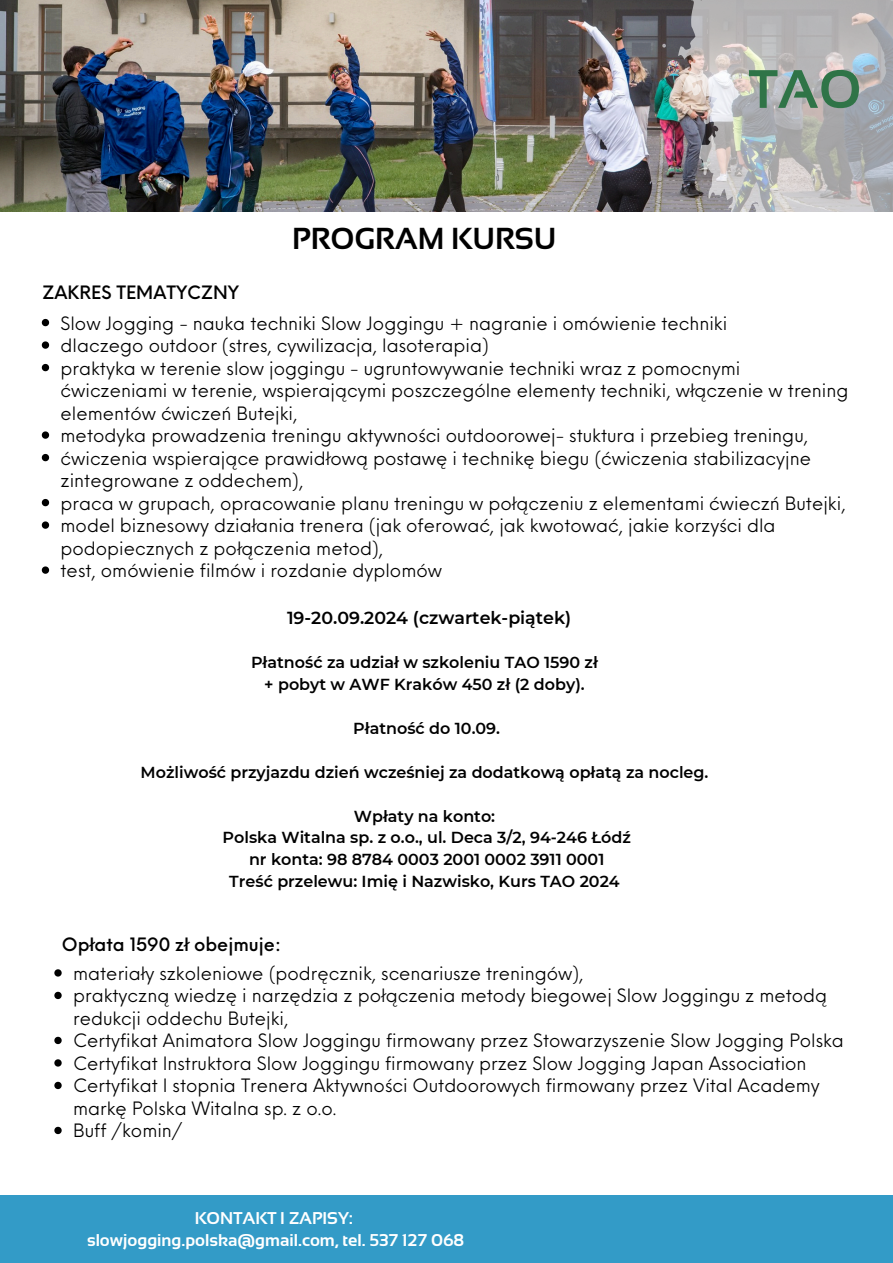
<style>
.page{position:relative;width:893px;height:1263px;background:#fff}
.page>*{position:absolute;margin:0;border:0;box-sizing:border-box;transform-origin:0 0}
.t1{font:700 54px "Sansation";color:#2f7447}
.t2{font:700 30.38px "Sansation";color:#000}
.t3{font:18px/22.5px "Neue Einstellung";color:#000}
.t4{font:500 18px "Neue Einstellung";color:#000}
.t5{font:600 17.4px "Montserrat";color:#000}
.t6{font:700 17.1px/21.8px "Sansation";color:#fff;text-align:center}
.t7{font:600 15.9px "Montserrat";color:#000}
</style>
<div class="page">
<img style="left:0;top:0;width:678px;height:212px">
<svg style="left:678px;top:0;width:215px;height:212px"></svg>
<div style="left:0;top:1195px;width:893px;height:68px;background:#339bc7"></div>
<svg style="left:54px;top:969px;width:8px;height:7px"></svg>
<svg style="left:54px;top:992px;width:8px;height:7px"></svg>
<svg style="left:54px;top:1037px;width:8px;height:7px"></svg>
<svg style="left:54px;top:1059px;width:8px;height:7px"></svg>
<svg style="left:54px;top:1082px;width:8px;height:7px"></svg>
<svg style="left:54px;top:1127px;width:8px;height:7px"></svg>
<svg style="left:42px;top:319px;width:7px;height:7px"></svg>
<svg style="left:42px;top:341px;width:7px;height:8px"></svg>
<svg style="left:42px;top:364px;width:7px;height:7px"></svg>
<svg style="left:42px;top:431px;width:7px;height:8px"></svg>
<svg style="left:42px;top:454px;width:7px;height:7px"></svg>
<svg style="left:42px;top:499px;width:7px;height:7px"></svg>
<svg style="left:42px;top:521px;width:7px;height:8px"></svg>
<svg style="left:42px;top:566px;width:7px;height:8px"></svg>
<p class="t4" style="left:43px;top:277px;width:198px">ZAKRES TEMATYCZNY</p>
<p class="t2" style="left:292px;top:222px;width:266px">PROGRAM KURSU</p>
<p class="t1" style="left:749px;top:59px;width:114px">TAO</p>
<p class="t3" style="left:61px;top:310px;width:668px">Slow Jogging - nauka techniki Slow Joggingu + nagranie i omówienie techniki</p>
<p class="t3" style="left:61px;top:332px;width:430px">dlaczego outdoor (stres, cywilizacja, lasoterapia)</p>
<p class="t3" style="left:61px;top:355px;width:789px">praktyka w terenie slow joggingu - ugruntowywanie techniki wraz z pomocnymi ćwiczeniami w terenie, wspierającymi poszczególne elementy techniki, włączenie w trening elementów ćwiczeń Butejki,</p>
<p class="t3" style="left:61px;top:422px;width:749px">metodyka prowadzenia treningu aktywności outdoorowej- stuktura i przebieg treningu,</p>
<p class="t3" style="left:61px;top:445px;width:752px">ćwiczenia wspierające prawidłową postawę i technikę biegu (ćwiczenia stabilizacyjne zintegrowane z oddechem),</p>
<p class="t3" style="left:61px;top:490px;width:786px">praca w grupach, opracowanie planu treningu w połączeniu z elementami ćwieczń Butejki,</p>
<h4 class="t3" style="left:61px;top:512px;width:716px">model biznesowy działania trenera (jak oferować, jak kwotować, jakie korzyści dla podopiecznych z połączenia metod),</h4>
<p class="t3" style="left:61px;top:557px;width:383px">test, omówienie filmów i rozdanie dyplomów</p>
<p class="t5" style="left:287px;top:607px;width:286px">19-20.09.2024 (czwartek-piątek)</p>
<p class="t7" style="left:251px;top:652px;width:348px">Płatność za udział w szkoleniu TAO 1590 zł</p>
<p class="t7" style="left:264px;top:674px;width:322px">+ pobyt w AWF Kraków 450 zł (2 doby).</p>
<p class="t7" style="left:353px;top:718px;width:148px">Płatność do 10.09.</p>
<p class="t7" style="left:141px;top:762px;width:569px">Możliwość przyjazdu dzień wcześniej za dodatkową opłatą za nocleg.</p>
<p class="t7" style="left:354px;top:806px;width:143px">Wpłaty na konto:</p>
<p class="t7" style="left:223px;top:828px;width:410px">Polska Witalna sp. z o.o., ul. Deca 3/2, 94-246 Łódź</p>
<p class="t7" style="left:249px;top:850px;width:357px">nr konta: 98 8784 0003 2001 0002 3911 0001</p>
<h4 class="t7" style="left:229px;top:872px;width:392px">Treść przelewu: Imię i Nazwisko, Kurs TAO 2024</h4>
<p class="t4" style="left:62px;top:928px;width:220px">Opłata 1590 zł obejmuje:</p>
<p class="t3" style="left:73px;top:960px;width:512px">materiały szkoleniowe (podręcznik, scenariusze treningów),</p>
<h1 class="t3" style="left:73px;top:983px;width:755px">praktyczną wiedzę i narzędzia z połączenia metody biegowej Slow Joggingu z metodą redukcji oddechu Butejki,</h1>
<h2 class="t3" style="left:73px;top:1028px;width:772px">Certyfikat Animatora Slow Joggingu firmowany przez Stowarzyszenie Slow Jogging Polska</h2>
<h3 class="t3" style="left:73px;top:1050px;width:735px">Certyfikat Instruktora Slow Joggingu firmowany przez Slow Jogging Japan Association</h3>
<p class="t3" style="left:73px;top:1073px;width:748px">Certyfikat I stopnia Trenera Aktywności Outdoorowych firmowany przez Vital Academy markę Polska Witalna sp. z o.o.</p>
<p class="t3" style="left:73px;top:1118px;width:111px">Buff /komin/</p>
<p class="t6" style="left:87px;top:1207px;width:378px">KONTAKT I ZAPISY: slowjogging.polska@gmail.com, tel. 537 127 068</p>
</div>
